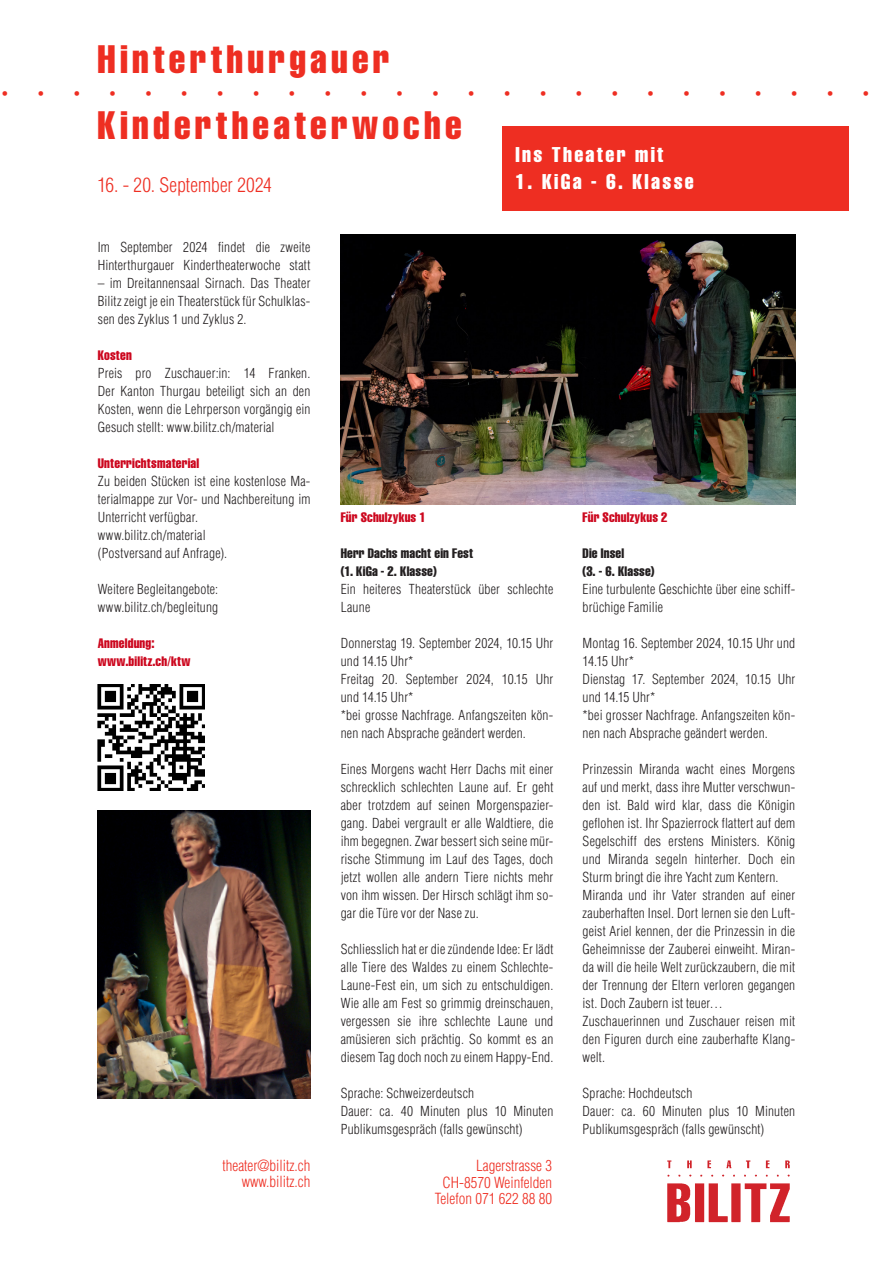
<style>
.page{position:relative;width:893px;height:1263px;background:#fff}
.page>*{position:absolute;margin:0;border:0;box-sizing:border-box;transform-origin:0 0}
.t1{font:39px/66px "Helvetica LT Std Comp";letter-spacing:.11em;color:#ee2e22}
.t2{font:21px "Helvetica LT Std Comp";letter-spacing:.11em;color:#fff}
.t3{font:21px "Helvetica";color:#ee2e22}
.UNtertitel{font:300 condensed 19.5px "Helvetica LT Std";letter-spacing:.01em;color:#ee2e22}
.Klein_Rechts{font:300 condensed 15px "Helvetica LT Std";color:#ee2e22}
.Lauftext{font:300 condensed 13.5px/18px "Helvetica LT Std";letter-spacing:.015em;color:#231f20}
.Lauftext-2{font:13.5px "Helvetica LT Std Comp";letter-spacing:.015em;color:#cc071e}
.Lauftext-3{font:13.5px "Helvetica LT Std Comp";letter-spacing:.01em;color:#231f20}
</style>
<div class="page">
<div style="left:503px;top:126px;width:346px;height:84px;background:#ee2e22"></div>
<img style="left:667px;top:1160px;width:123px;height:63px">
<img style="left:340px;top:234px;width:455px;height:270px">
<img style="left:98px;top:810px;width:212px;height:288px">
<img style="left:98px;top:684px;width:106px;height:106px">
<p class="t1" style="left:98px;top:26px;width:366px">Hinterthurgauer<br>Kindertheaterwoche</p>
<p class="UNtertitel" style="left:98px;top:172px;width:176px">16. - 20. September 2024</p>
<p class="t3" style="left:1px;top:78px;width:45px">• •</p>
<p class="t3" style="left:73px;top:78px;width:45px">• •</p>
<p class="t3" style="left:145px;top:78px;width:45px">• •</p>
<p class="t3" style="left:217px;top:78px;width:45px">• •</p>
<p class="t3" style="left:288px;top:78px;width:45px">• •</p>
<p class="t3" style="left:360px;top:78px;width:45px">• •</p>
<p class="t3" style="left:432px;top:78px;width:45px">• •</p>
<p class="t3" style="left:503px;top:78px;width:45px">• •</p>
<p class="t3" style="left:575px;top:78px;width:45px">• •</p>
<p class="t3" style="left:647px;top:78px;width:45px">• •</p>
<p class="t3" style="left:719px;top:78px;width:45px">• •</p>
<p class="t3" style="left:790px;top:78px;width:45px">• •</p>
<p class="t3" style="left:862px;top:78px;width:9px">•</p>
<p class="t2" style="left:516px;top:141px;width:149px">Ins Theater mit</p>
<p class="t2" style="left:516px;top:168px;width:180px">1. KiGa - 6. Klasse</p>
<p class="Lauftext" style="left:98px;top:238px;width:214px">Im September 2024 findet die zweite<br>Hinterthurgauer Kindertheaterwoche statt</p>
<p class="Lauftext" style="left:98px;top:274px;width:214px;text-align:justify">– im Dreitannensaal Sirnach. Das Theater Bilitz zeigt je ein Theaterstück für Schulklas&shy;sen des Zyklus 1 und Zyklus 2.</p>
<p class="Lauftext-2" style="left:98px;top:347px;width:36px">Kosten</p>
<p class="Lauftext" style="left:98px;top:364px;width:214px;text-align:justify">Preis pro Zuschauer:in: 14 Franken.<br>Der Kanton Thurgau beteiligt sich an den Kosten, wenn die Lehrperson vorgängig ein Gesuch stellt: www.bilitz.ch/material</p>
<p class="Lauftext-2" style="left:98px;top:455px;width:103px">Unterrichtsmaterial</p>
<p class="Lauftext" style="left:98px;top:472px;width:214px;text-align:justify">Zu beiden Stücken ist eine kostenlose Ma&shy;terialmappe zur Vor- und Nachbereitung im Unterricht verfügbar.</p>
<p class="Lauftext" style="left:98px;top:526px;width:109px">www.bilitz.ch/material</p>
<p class="Lauftext" style="left:98px;top:544px;width:131px">(Postversand auf Anfrage).</p>
<p class="Lauftext" style="left:98px;top:580px;width:122px">Weitere Begleitangebote:</p>
<p class="Lauftext" style="left:98px;top:598px;width:122px">www.bilitz.ch/begleitung</p>
<p class="Lauftext-2" style="left:98px;top:635px;width:58px">Anmeldung:</p>
<p class="Lauftext-2" style="left:98px;top:653px;width:94px">www.bilitz.ch/ktw</p>
<p class="Klein_Rechts" style="left:223px;top:1156px;width:89px">theater@bilitz.ch</p>
<p class="Klein_Rechts" style="left:242px;top:1172px;width:70px">www.bilitz.ch</p>
<p class="Lauftext-2" style="left:341px;top:509px;width:87px">Für Schulzykus 1</p>
<p class="Lauftext-3" style="left:341px;top:545px;width:134px">Herr Dachs macht ein Fest</p>
<p class="Lauftext-3" style="left:341px;top:563px;width:97px">(1. KiGa - 2. Klasse)</p>
<p class="Lauftext" style="left:341px;top:580px;width:214px">Ein heiteres Theaterstück über schlechte<br>Laune</p>
<p class="Lauftext" style="left:341px;top:634px;width:214px">Donnerstag 19. September 2024, 10.15 Uhr und 14.15 Uhr*</p>
<p class="Lauftext" style="left:341px;top:670px;width:214px">Freitag 20. September 2024, 10.15 Uhr und 14.15 Uhr*</p>
<p class="Lauftext" style="left:341px;top:706px;width:214px">*bei grosse Nachfrage. Anfangszeiten kön&shy;nen nach Absprache geändert werden.</p>
<p class="Lauftext" style="left:341px;top:760px;width:214px;text-align:justify">Eines Morgens wacht Herr Dachs mit einer schrecklich schlechten Laune auf. Er geht aber trotzdem auf seinen Morgenspazier&shy;gang. Dabei vergrault er alle Waldtiere, die ihm begegnen. Zwar bessert sich seine mür&shy;rische Stimmung im Lauf des Tages, doch jetzt wollen alle andern Tiere nichts mehr von ihm wissen. Der Hirsch schlägt ihm so&shy;gar die Türe vor der Nase zu.</p>
<p class="Lauftext" style="left:341px;top:940px;width:214px;text-align:justify">Schliesslich hat er die zündende Idee: Er lädt alle Tiere des Waldes zu einem Schlechte-Laune-Fest ein, um sich zu entschuldigen.<br>Wie alle am Fest so grimmig dreinschauen, vergessen sie ihre schlechte Laune und amüsieren sich prächtig. So kommt es an diesem Tag doch noch zu einem Happy-End.</p>
<p class="Lauftext" style="left:341px;top:1084px;width:135px">Sprache: Schweizerdeutsch</p>
<p class="Lauftext" style="left:341px;top:1102px;width:214px">Dauer: ca. 40 Minuten plus 10 Minuten<br>Publikumsgespräch (falls gewünscht)</p>
<p class="Klein_Rechts" style="left:476px;top:1156px;width:77px">Lagerstrasse 3</p>
<p class="Klein_Rechts" style="left:442px;top:1173px;width:111px">CH-8570 Weinfelden</p>
<p class="Klein_Rechts" style="left:435px;top:1189px;width:119px">Telefon 071 622 88 80</p>
<p class="Lauftext-2" style="left:583px;top:509px;width:87px">Für Schulzykus 2</p>
<p class="Lauftext-3" style="left:583px;top:545px;width:43px">Die Insel</p>
<p class="Lauftext-3" style="left:583px;top:563px;width:74px">(3. - 6. Klasse)</p>
<p class="Lauftext" style="left:583px;top:580px;width:214px">Eine turbulente Geschichte über eine schiff&shy;brüchige Familie</p>
<p class="Lauftext" style="left:583px;top:634px;width:214px">Montag 16. September 2024, 10.15 Uhr und<br>14.15 Uhr*</p>
<p class="Lauftext" style="left:583px;top:670px;width:214px">Dienstag 17. September 2024, 10.15 Uhr und 14.15 Uhr*</p>
<p class="Lauftext" style="left:583px;top:706px;width:214px">*bei grosser Nachfrage. Anfangszeiten kön&shy;nen nach Absprache geändert werden.</p>
<p class="Lauftext" style="left:583px;top:760px;width:214px;text-align:justify">Prinzessin Miranda wacht eines Morgens auf und merkt, dass ihre Mutter verschwun&shy;den ist. Bald wird klar, dass die Königin geflohen ist. Ihr Spazierrock flattert auf dem Segelschiff des erstens Ministers. König und Miranda segeln hinterher. Doch ein Sturm bringt die ihre Yacht zum Kentern.</p>
<p class="Lauftext" style="left:583px;top:886px;width:214px;text-align:justify">Miranda und ihr Vater stranden auf einer zauberhaften Insel. Dort lernen sie den Luft&shy;geist Ariel kennen, der die Prinzessin in die Geheimnisse der Zauberei einweiht. Miran&shy;da will die heile Welt zurückzaubern, die mit der Trennung der Eltern verloren gegangen ist. Doch Zaubern ist teuer…</p>
<p class="Lauftext" style="left:583px;top:1012px;width:214px;text-align:justify">Zuschauerinnen und Zuschauer reisen mit den Figuren durch eine zauberhafte Klang&shy;welt.</p>
<p class="Lauftext" style="left:583px;top:1084px;width:111px">Sprache: Hochdeutsch</p>
<p class="Lauftext" style="left:583px;top:1102px;width:214px">Dauer: ca. 60 Minuten plus 10 Minuten<br>Publikumsgespräch (falls gewünscht)</p>
</div>
